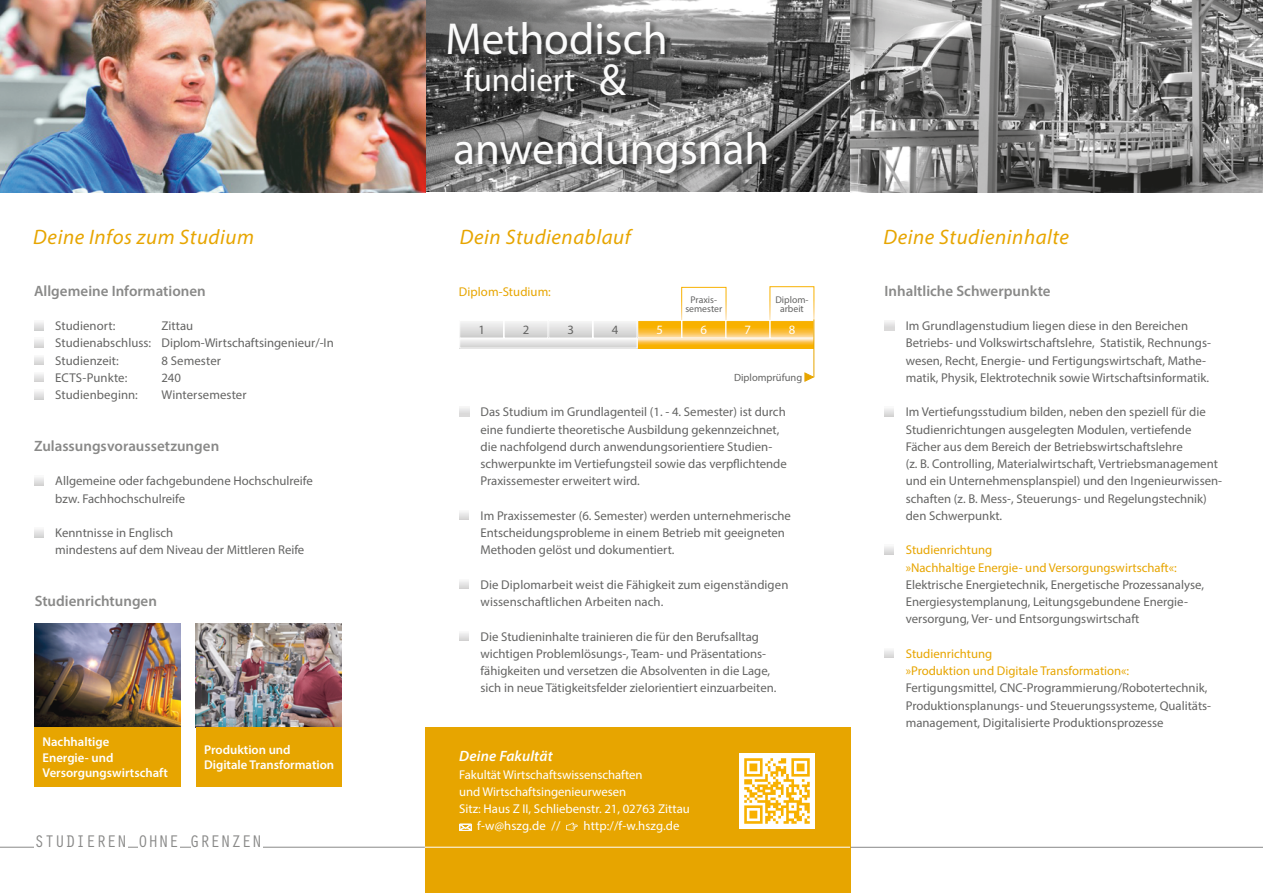
<style>
.page{position:relative;width:1263px;height:893px;background:#fff}
.page>*{position:absolute;margin:0;border:0;box-sizing:border-box;transform-origin:0 0}
.t1{font:45px "Myriad Pro";color:#fff}
.t2{font:33px "Myriad Pro";color:#fff}
.t3{font:italic 21px "Myriad Pro";letter-spacing:.025em;color:#e7a500}
.t4{font:17.4px "Orator Std";letter-spacing:-.005em;color:#898988}
.t5{font:600 15px "Myriad Pro";color:#898988}
.t6{font:italic 600 15px "Myriad Pro";letter-spacing:.01em;color:#fff}
.t7{font:12.75px/17.2px "Myriad Pro";color:#646463}
.t8{font:12.75px "Myriad Pro";letter-spacing:-.005em;color:#fff}
.t9{font:12.75px/17.2px "Myriad Pro";color:#e7a500}
.t10{font:600 12.75px/15.3px "Myriad Pro";color:#fff}
.t11{font:10.5px "Myriad Pro";color:#646463}
.t12{font:9.75px/9px "Myriad Pro";color:#646463;text-align:center}
.s1{font-size:45px}
</style>
<div class="page">
<img style="left:425px;top:0;width:838px;height:192px">
<img style="left:34px;top:624px;width:147px;height:103px">
<img style="left:196px;top:624px;width:145px;height:103px">
<img style="left:0;top:0;width:425px;height:192px">
<hr style="left:850px;top:847px;width:413px;height:1px;background:#898988">
<hr style="left:0;top:847px;width:425px;height:1px;background:#898988">
<svg style="left:34px;top:322px;width:9px;height:8px"></svg>
<svg style="left:34px;top:339px;width:9px;height:8px"></svg>
<svg style="left:34px;top:357px;width:9px;height:8px"></svg>
<svg style="left:34px;top:374px;width:9px;height:8px"></svg>
<svg style="left:34px;top:391px;width:9px;height:8px"></svg>
<svg style="left:34px;top:477px;width:9px;height:8px"></svg>
<svg style="left:34px;top:529px;width:9px;height:8px"></svg>
<svg style="left:884px;top:408px;width:10px;height:8px"></svg>
<svg style="left:884px;top:546px;width:10px;height:8px"></svg>
<svg style="left:884px;top:650px;width:10px;height:8px"></svg>
<svg style="left:884px;top:321px;width:10px;height:9px"></svg>
<div style="left:681px;top:287px;width:45px;height:35px;border:1px solid #fff"></div>
<div style="left:769px;top:286px;width:45px;height:35px;border:1px solid #fff"></div>
<svg style="left:683px;top:322px;width:41px;height:14px"></svg>
<div style="left:681px;top:320px;width:45px;height:18px;border:1px solid #fff"></div>
<svg style="left:639px;top:322px;width:41px;height:14px"></svg>
<div style="left:637px;top:320px;width:45px;height:18px;border:1px solid #fff"></div>
<svg style="left:638px;top:339px;width:175px;height:9px;background:#fac141"></svg>
<svg style="left:728px;top:322px;width:40px;height:14px"></svg>
<div style="left:726px;top:320px;width:44px;height:18px;border:1px solid #fff"></div>
<svg style="left:595px;top:322px;width:40px;height:14px"></svg>
<div style="left:593px;top:320px;width:44px;height:18px;border:1px solid #fff"></div>
<svg style="left:550px;top:322px;width:41px;height:14px"></svg>
<div style="left:548px;top:320px;width:45px;height:18px;border:1px solid #fff"></div>
<svg style="left:506px;top:322px;width:40px;height:14px"></svg>
<div style="left:504px;top:320px;width:44px;height:18px;border:1px solid #fff"></div>
<svg style="left:461px;top:322px;width:41px;height:14px"></svg>
<div style="left:459px;top:320px;width:45px;height:18px;border:1px solid #fff"></div>
<div style="left:460px;top:339px;width:177px;height:9px;background:#e3e3e3"></div>
<div style="left:459px;top:338px;width:178px;height:10px;border:1px solid #fff"></div>
<svg style="left:805px;top:373px;width:8px;height:8px"></svg>
<svg style="left:772px;top:322px;width:40px;height:14px"></svg>
<div style="left:770px;top:320px;width:44px;height:18px;border:1px solid #fff"></div>
<hr style="left:813px;top:319px;width:1px;height:58px;background:#e7a500">
<div style="left:589px;top:54px;width:47px;height:53px;background:#646463;opacity:.8"></div>
<div style="left:454px;top:56px;width:131px;height:47px;background:#646463;opacity:.8"></div>
<div style="left:436px;top:11px;width:241px;height:55px;background:#646463;opacity:.8"></div>
<div style="left:444px;top:121px;width:334px;height:64px;background:#646463;opacity:.8"></div>
<svg style="left:459px;top:512px;width:10px;height:8px"></svg>
<svg style="left:459px;top:581px;width:10px;height:8px"></svg>
<svg style="left:459px;top:633px;width:10px;height:7px"></svg>
<svg style="left:459px;top:407px;width:10px;height:9px"></svg>
<div style="left:425px;top:727px;width:425px;height:166px;background:#e7a500"></div>
<svg style="left:459px;top:824px;width:12px;height:7px"></svg>
<svg style="left:566px;top:823px;width:12px;height:8px"></svg>
<hr style="left:425px;top:847px;width:425px;height:1px;background:#fff">
<img style="left:739px;top:753px;width:76px;height:76px">
<div style="left:35px;top:846px;width:93px;height:5px;background:#fff"></div>
<div style="left:191px;top:846px;width:71px;height:5px;background:#fff"></div>
<div style="left:138px;top:846px;width:42px;height:5px;background:#fff"></div>
<div style="left:196px;top:727px;width:145px;height:60px;background:#e7a500"></div>
<div style="left:34px;top:727px;width:147px;height:60px;background:#e7a500"></div>
<h1 class="t1" style="left:445px;top:11px;width:224px">Methodisch</h1>
<h2 class="t2" style="left:464px;top:59px;width:164px">fundiert <span class="s1">&amp;</span></h2>
<h1 class="t1" style="left:453px;top:121px;width:318px">anwendungsnah</h1>
<h3 class="t3" style="left:33px;top:224px;width:222px">Deine Infos zum Studium</h3>
<h3 class="t3" style="left:460px;top:224px;width:172px">Dein Studienablauf</h3>
<h3 class="t3" style="left:883px;top:224px;width:187px">Deine Studieninhalte</h3>
<p class="t5" style="left:34px;top:281px;width:173px">Allgemeine Informationen</p>
<p class="t7" style="left:55px;top:317px;width:62px">Studienort:</p>
<p class="t7" style="left:55px;top:317px;width:280px;text-indent:106px">Zittau<br>Studienabschluss: Diplom-Wirtschaftsingenieur/-In<br>Studienzeit:</p>
<p class="t7" style="left:162px;top:351px;width:61px">8 Semester</p>
<p class="t7" style="left:55px;top:369px;width:74px">ECTS-Punkte:</p>
<p class="t7" style="left:162px;top:369px;width:21px">240</p>
<p class="t7" style="left:55px;top:386px;width:84px">Studienbeginn:</p>
<p class="t7" style="left:162px;top:386px;width:87px">Wintersemester</p>
<p class="t5" style="left:34px;top:436px;width:187px">Zulassungsvoraussetzungen</p>
<p class="t7" style="left:55px;top:472px;width:259px">Allgemeine oder fachgebundene Hochschulreife bzw. Fachhochschulreife</p>
<p class="t7" style="left:55px;top:524px;width:251px">Kenntnisse in Englisch<br>mindestens auf dem Niveau der Mittleren Reife</p>
<p class="t5" style="left:35px;top:591px;width:124px">Studienrichtungen</p>
<p class="t10" style="left:43px;top:734px;width:127px">Nachhaltige<br>Energie- und<br>Versorgungswirtschaft</p>
<p class="t10" style="left:204px;top:742px;width:132px">Produktion und<br>Digitale Transformation</p>
<h3 class="t4" style="left:34px;top:829px;width:230px">STUDIEREN OHNE GRENZEN</h3>
<p class="t9" style="left:459px;top:282px;width:94px">Diplom-Studium:</p>
<p class="t12" style="left:685px;top:296px;width:38px">Praxis&shy;semester</p>
<p class="t12" style="left:775px;top:295px;width:35px">Diplom&shy;arbeit</p>
<p class="t7" style="left:478px;top:321px;width:8px">1</p>
<p class="t7" style="left:523px;top:321px;width:8px">2</p>
<p class="t7" style="left:567px;top:321px;width:8px">3</p>
<p class="t7" style="left:612px;top:321px;width:8px">4</p>
<p class="t8" style="left:656px;top:322px;width:8px">5</p>
<p class="t8" style="left:701px;top:322px;width:8px">6</p>
<p class="t8" style="left:745px;top:322px;width:8px">7</p>
<p class="t11" style="left:734px;top:371px;width:70px">Diplomprüfung</p>
<p class="t8" style="left:789px;top:322px;width:8px">8</p>
<p class="t7" style="left:480px;top:403px;width:308px">Das Studium im Grundlagenteil (1. - 4. Semester) ist durch eine fundierte theoretische Ausbildung gekennzeichnet, die nachfolgend durch anwendungsorientiere Studien&shy;schwerpunkte im Vertiefungsteil sowie das verpflichtende Praxissemester erweitert wird.</p>
<p class="t7" style="left:480px;top:507px;width:312px">Im Praxissemester (6. Semester) werden unternehmerische<br>Entscheidungsprobleme in einem Betrieb mit geeigneten<br>Methoden gelöst und dokumentiert.</p>
<p class="t7" style="left:480px;top:576px;width:309px">Die Diplomarbeit weist die Fähigkeit zum eigenständigen wissenschaftlichen Arbeiten nach.</p>
<p class="t7" style="left:480px;top:627px;width:297px">Die Studieninhalte trainieren die für den Berufsalltag wichtigen Problemlösungs-, Team- und Präsentations&shy;fähigkeiten und versetzen die Absolventen in die Lage, sich in neue Tätigkeitsfelder zielorientiert einzuarbeiten.</p>
<p class="t6" style="left:459px;top:747px;width:95px">Deine Fakultät</p>
<p class="t8" style="left:459px;top:766px;width:185px">Fakultät Wirtschaftswissenschaften</p>
<p class="t8" style="left:459px;top:784px;width:168px">und Wirtschaftsingenieurwesen</p>
<p class="t8" style="left:459px;top:801px;width:232px">Sitz: Haus Z II, Schliebenstr. 21, 02763 Zittau</p>
<p class="t8" style="left:477px;top:818px;width:85px">f‐w@hszg.de //</p>
<p class="t8" style="left:583px;top:818px;width:98px">http://f-w.hszg.de</p>
<p class="t5" style="left:884px;top:281px;width:168px">Inhaltliche Schwerpunkte</p>
<p class="t7" style="left:906px;top:317px;width:307px">Im Grundlagenstudium liegen diese in den Bereichen Betriebs- und Volkswirtschaftslehre, Statistik, Rechnungs&shy;wesen, Recht, Energie- und Fertigungswirtschaft, Mathe&shy;matik, Physik, Elektrotechnik sowie Wirtschaftsinformatik.</p>
<p class="t7" style="left:906px;top:403px;width:318px">Im Vertiefungsstudium bilden, neben den speziell für die Studienrichtungen ausgelegten Modulen, vertiefende Fächer aus dem Bereich der Betriebswirtschaftslehre<br>(z. B. Controlling, Materialwirtschaft, Vertriebsmanagement und ein Unternehmensplanspiel) und den Ingenieurwissen&shy;schaften (z. B. Mess-, Steuerungs- und Regelungstechnik) den Schwerpunkt.</p>
<p class="t9" style="left:906px;top:541px;width:272px">Studienrichtung<br>»Nachhaltige Energie- und Versorgungswirtschaft«:</p>
<p class="t7" style="left:906px;top:576px;width:300px">Elektrische Energietechnik, Energetische Prozessanalyse,<br>Energiesystemplanung, Leitungsgebundene Energie&shy;versorgung, Ver- und Entsorgungswirtschaft</p>
<p class="t9" style="left:906px;top:645px;width:225px">Studienrichtung<br>»Produktion und Digitale Transformation«:</p>
<p class="t7" style="left:906px;top:679px;width:307px">Fertigungsmittel, CNC-Programmierung/Robotertechnik,<br>Produktionsplanungs- und Steuerungssysteme, Qualitäts&shy;management, Digitalisierte Produktionsprozesse</p>
</div>
